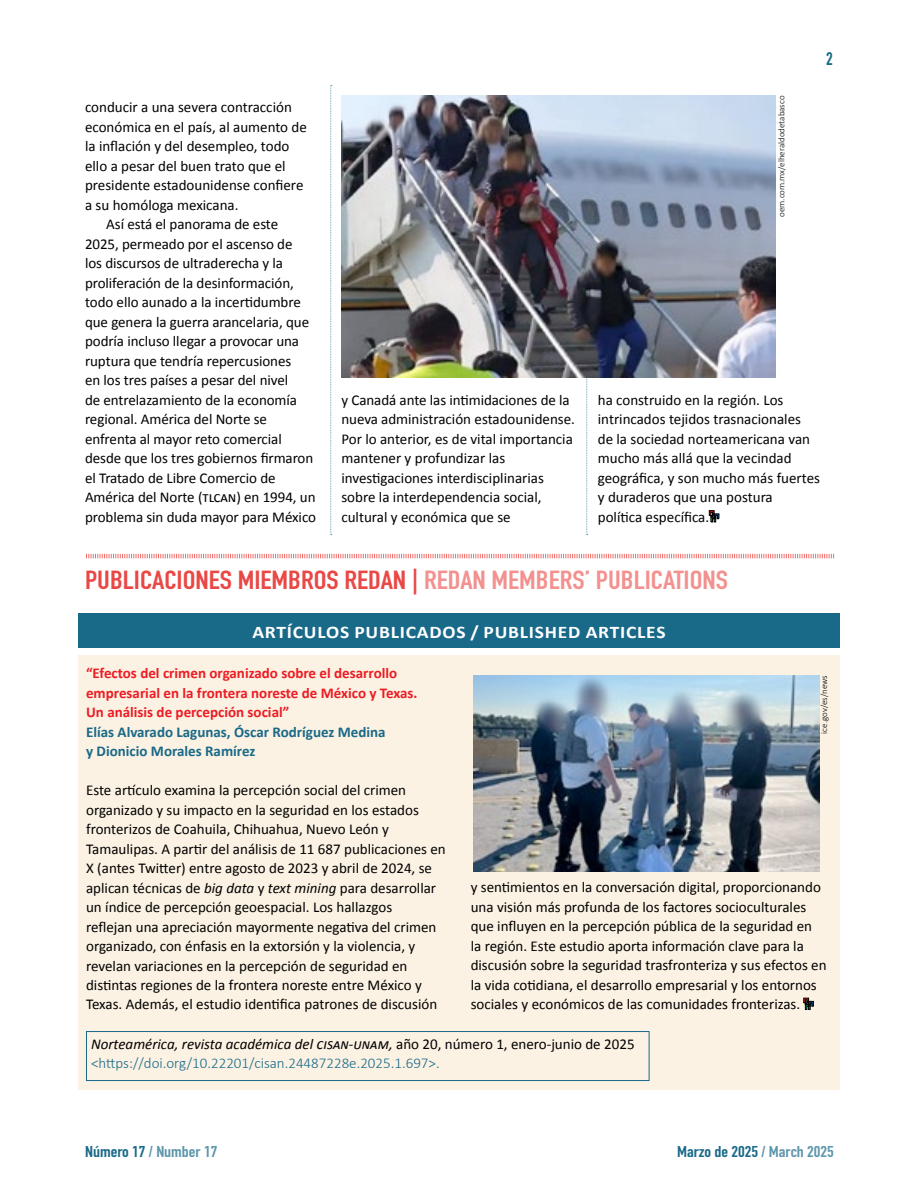
<style>
.page{position:relative;width:918px;height:1188px;background:#fff}
.page>*{position:absolute;margin:0;border:0;box-sizing:border-box;transform-origin:0 0}
.t1{font:700 25.8px "DIN Condensed";color:#e94845;scale:1.16 1}
.t2{font:700 18px "DIN Condensed";color:#196988}
.t3{font:700 17.7px "Calibri";letter-spacing:.04em;color:#fff;scale:1.1 1}
.t4{font:700 15.45px "DIN Condensed";color:#196988;scale:1.16 1}
.t5{font:700 15.45px "DIN Condensed";color:#5e96ac;scale:1.16 1}
.t6{font:15px/19.5px "Calibri";color:#000}
.t7{font:300 15px/19.5px "Calibri";color:#196988}
.t8{font:700 15px/19.5px "Calibri";color:#ed1c24}
.t9{font:700 15px/19.5px "Calibri";color:#196988}
.t10{font:300 9px "Calibri";color:#000}
.s1{color:#f2918f}
.s2{font-style:italic}
.s3{font-weight:400;font-style:italic;color:#000}
.s4{font-weight:400;color:#000}
.s5{color:#196988}
.s6{color:#5e96ac}
</style>
<div class="page">
<svg style="left:330px;top:85px;width:2px;height:450px"></svg>
<svg style="left:586px;top:377px;width:2px;height:158px"></svg>
<svg style="left:709px;top:511px;width:10px;height:11px"></svg>
<div style="left:78px;top:656px;width:762px;height:434px;background:#fbf2e3"></div>
<div style="left:78px;top:614px;width:762px;height:34px;background:#196988"></div>
<svg style="left:86px;top:553px;width:748px;height:6px"></svg>
<svg style="left:804px;top:998px;width:10px;height:12px"></svg>
<div style="left:86px;top:1031px;width:563px;height:50px;border:1px solid #196988"></div>
<img style="left:342px;top:96px;width:434px;height:281px">
<img style="left:474px;top:675px;width:345px;height:196px">
<p class="t6" style="left:85px;top:97px;width:208px">conducir a una severa contracción</p>
<p class="t6" style="left:85px;top:117px;width:223px">económica en el país, al aumento de</p>
<p class="t6" style="left:85px;top:136px;width:206px">la inflación y del desempleo, todo</p>
<p class="t6" style="left:85px;top:156px;width:202px">ello a pesar del buen trato que el</p>
<p class="t6" style="left:85px;top:175px;width:220px">presidente estadounidense confiere</p>
<p class="t6" style="left:85px;top:195px;width:155px">a su homóloga mexicana.</p>
<p class="t6" style="left:106px;top:214px;width:173px">Así está el panorama de este</p>
<p class="t6" style="left:85px;top:234px;width:209px">2025, permeado por el ascenso de</p>
<p class="t6" style="left:85px;top:253px;width:200px">los discursos de ultraderecha y la</p>
<p class="t6" style="left:85px;top:273px;width:210px">proliferación de la desinformación,</p>
<p class="t6" style="left:85px;top:292px;width:217px">todo ello aunado a la incertidumbre</p>
<p class="t6" style="left:85px;top:312px;width:226px">que genera la guerra arancelaria, que</p>
<p class="t6" style="left:85px;top:331px;width:216px">podría incluso llegar a provocar una</p>
<p class="t6" style="left:85px;top:351px;width:208px">ruptura que tendría repercusiones</p>
<p class="t6" style="left:85px;top:370px;width:205px">en los tres países a pesar del nivel</p>
<p class="t6" style="left:85px;top:390px;width:214px">de entrelazamiento de la economía</p>
<p class="t6" style="left:85px;top:409px;width:184px">regional. América del Norte se</p>
<p class="t6" style="left:85px;top:429px;width:198px">enfrenta al mayor reto comercial</p>
<p class="t6" style="left:85px;top:448px;width:230px">desde que los tres gobiernos firmaron</p>
<p class="t6" style="left:85px;top:468px;width:192px">el Tratado de Libre Comercio de</p>
<p class="t6" style="left:85px;top:487px;width:232px">América del Norte (tlcan) en 1994, un</p>
<p class="t6" style="left:85px;top:507px;width:233px">problema sin duda mayor para México</p>
<p class="t10" style="left:776px;top:217px;width:123px;rotate:-90deg">oem.com.mx/elheraldodetabasco</p>
<p class="t2" style="left:826px;top:47px;width:8px">2</p>
<p class="t6" style="left:341px;top:390px;width:235px">y Canadá ante las intimidaciones de la nueva administración estadounidense.<br>Por lo anterior, es de vital importancia mantener y profundizar las investigaciones interdisciplinarias sobre la interdependencia social, cultural y económica que se</p>
<p class="t6" style="left:598px;top:390px;width:224px">ha construido en la región. Los intrincados tejidos trasnacionales de la sociedad norteamericana van mucho más allá que la vecindad geográfica, y son mucho más fuertes y duraderos que una postura política específica.</p>
<h1 class="t1" style="left:85px;top:563px;width:556px">PUBLICACIONES MIEMBROS REDAN | <span class="s1">REDAN MEMBERS’ PUBLICATIONS</span></h1>
<p class="t3" style="left:252px;top:620px;width:377px">ARTÍCULOS PUBLICADOS / PUBLISHED ARTICLES</p>
<p class="t8" style="left:86px;top:663px;width:333px">“Efectos del crimen organizado sobre el desarrollo empresarial en la frontera noreste de México y Texas.<br>Un análisis de percepción social”</p>
<p class="t9" style="left:86px;top:721px;width:301px">Elías Alvarado Lagunas, Óscar Rodríguez Medina y Dionicio Morales Ramírez</p>
<p class="t6" style="left:86px;top:780px;width:361px">Este artículo examina la percepción social del crimen organizado y su impacto en la seguridad en los estados fronterizos de Coahuila, Chihuahua, Nuevo León y Tamaulipas. A partir del análisis de 11 687 publicaciones en X (antes Twitter) entre agosto de 2023 y abril de 2024, se aplican técnicas de <span class="s2">big data</span> y <span class="s2">text mining</span> para desarrollar un índice de percepción geoespacial. Los hallazgos<br>reflejan una apreciación mayormente negativa del crimen organizado, con énfasis en la extorsión y la violencia, y revelan variaciones en la percepción de seguridad en distintas regiones de la frontera noreste entre México y Texas. Además, el estudio identifica patrones de discusión</p>
<p class="t10" style="left:819px;top:734px;width:60px;rotate:-90deg">ice.gov/es/news</p>
<p class="t6" style="left:471px;top:877px;width:357px">y sentimientos en la conversación digital, proporcionando una visión más profunda de los factores socioculturales que influyen en la percepción pública de la seguridad en<br>la región. Este estudio aporta información clave para la discusión sobre la seguridad trasfronteriza y sus efectos en la vida cotidiana, el desarrollo empresarial y los entornos sociales y económicos de las comunidades fronterizas.</p>
<p class="t7" style="left:91px;top:1034px;width:545px"><span class="s3">Norteamérica, revista académica del cisan-unam,</span> <span class="s4">año 20, número 1, enero-junio de 2025 </span>&lt;https://doi.org/10.22201/cisan.24487228e.2025.1.697&gt;.</p>
<p class="t5" style="left:85px;top:1141px;width:116px"><span class="s5">Número 17</span> / Number 17</p>
<p class="t4" style="left:677px;top:1141px;width:137px">Marzo de 2025 <span class="s6">/ March 2025</span></p>
</div>
